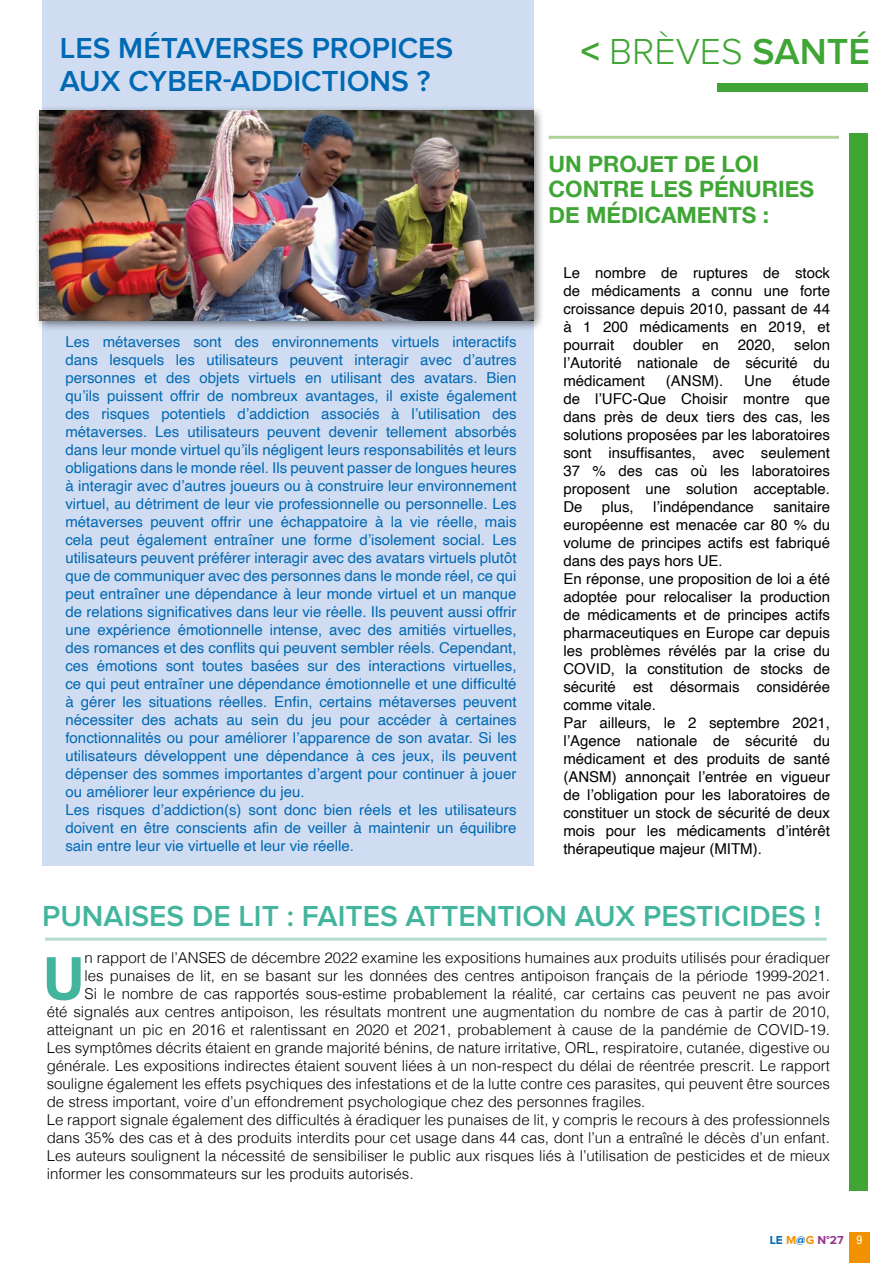
<style>
.page{position:relative;width:893px;height:1263px;background:#fff}
.page>*{position:absolute;margin:0;border:0;box-sizing:border-box;transform-origin:0 0}
.t1{font:700 58.5px "Helvetica";color:#44b59d}
.t2{font:300 37.5px "Proxima Nova";color:#3fa535}
.t3{font:600 30px "Proxima Nova";color:#44b59d}
.t4{font:600 30px "Proxima Nova";color:#0069b4}
.t5{font:700 22.5px/25.5px "Helvetica Neue";color:#3fa535}
.t6{font:15px/18px "Helvetica";color:#0069b4}
.t7{font:300 15px "Helvetica";color:#000}
.t8{font:15px/18px "Helvetica";color:#000;text-align:justify}
.t9{font:700 12px "Proxima Nova";color:#96368b}
.s1{font-weight:700}
.s2{font-weight:600}
.s3{color:#0069b4}
.s4{color:#f39200}
.s5{font-family:"Helvetica Neue";font-weight:400;font-stretch:condensed;color:#fff}
</style>
<div class="page">
<div style="left:850px;top:1231px;width:20px;height:32px;background:#f39200"></div>
<div style="left:717px;top:83px;width:151px;height:9px;background:#3fa535"></div>
<div style="left:850px;top:133px;width:18px;height:1058px;background:#3fa535"></div>
<div style="left:42px;top:0;width:492px;height:865px;background:#d0dcf1"></div>
<hr style="left:549px;top:136px;width:290px;height:3px;background:#b0d199">
<div style="left:34px;top:105px;width:511px;height:226px;background:#000;opacity:.5"></div>
<img style="left:40px;top:111px;width:494px;height:209px">
<hr style="left:45px;top:938px;width:782px;height:3px;background:#b4dbcf">
<h3 class="t4" style="left:60px;top:31px;width:395px">LES MÉTAVERSES PROPICES</h3>
<h2 class="t2" style="left:581px;top:30px;width:291px"><span class="s1">&lt;</span> BRÈVES <span class="s2">SANTÉ</span></h2>
<h3 class="t4" style="left:60px;top:64px;width:372px">AUX CYBER-ADDICTIONS ?</h3>
<p class="t6" style="left:65px;top:333px;width:453px">Les métaverses sont des environnements virtuels interactifs dans lesquels les utilisateurs peuvent interagir avec d’autres personnes et des objets virtuels en utilisant des avatars. Bien qu’ils puissent offrir de nombreux avantages, il existe également des risques potentiels d’addiction associés à l’utilisation des métaverses. Les utilisateurs peuvent devenir tellement absorbés dans leur monde virtuel qu’ils négligent leurs responsabilités et leurs obligations dans le monde réel. Ils peuvent passer de longues heures à interagir avec d’autres joueurs ou à construire leur environnement virtuel, au détriment de leur vie professionnelle ou personnelle. Les métaverses peuvent offrir une échappatoire à la vie réelle, mais cela peut également entraîner une forme d’isolement social. Les utilisateurs peuvent préférer interagir avec des avatars virtuels plutôt que de communiquer avec des personnes dans le monde réel, ce qui peut entraîner une dépendance à leur monde virtuel et un manque de relations significatives dans leur vie réelle. Ils peuvent aussi offrir une expérience émotionnelle intense, avec des amitiés virtuelles, des romances et des conflits qui peuvent sembler réels. Cependant, ces émotions sont toutes basées sur des interactions virtuelles, ce qui peut entraîner une dépendance émotionnelle et une difficulté à gérer les situations réelles. Enfin, certains métaverses peuvent nécessiter des achats au sein du jeu pour accéder à certaines fonctionnalités ou pour améliorer l’apparence de son avatar. Si les utilisateurs développent une dépendance à ces jeux, ils peuvent dépenser des sommes importantes d’argent pour continuer à jouer ou améliorer leur expérience du jeu.<br>Les risques d’addiction(s) sont donc bien réels et les utilisateurs doivent en être conscients afin de veiller à maintenir un équilibre sain entre leur vie virtuelle et leur vie réelle.</p>
<h3 class="t5" style="left:549px;top:152px;width:267px">UN PROJET DE LOI<br>CONTRE LES PÉNURIES<br>DE MÉDICAMENTS :</h3>
<p class="t8" style="left:563px;top:264px;width:268px">Le nombre de ruptures de stock de médicaments a connu une forte croissance depuis 2010, passant de 44 à 1 200 médicaments en 2019, et pourrait</p>
<p class="t8" style="left:633px;top:336px;width:52px">doubler</p>
<p class="t8" style="left:702px;top:336px;width:18px">en</p>
<p class="t8" style="left:738px;top:336px;width:39px">2020,</p>
<p class="t8" style="left:563px;top:336px;width:268px;text-indent:231px">selon l’Autorité nationale de sécurité du médicament</p>
<p class="t8" style="left:666px;top:372px;width:59px">(ANSM).</p>
<p class="t8" style="left:744px;top:372px;width:29px">Une</p>
<p class="t8" style="left:563px;top:372px;width:268px;text-indent:229px">étude de l’UFC-Que Choisir montre que dans près de deux tiers des cas, les solutions proposées par les laboratoires sont insuffisantes, avec seulement 37 % des cas où les laboratoires proposent une solution acceptable.<br>De</p>
<p class="t8" style="left:602px;top:498px;width:33px">plus,</p>
<p class="t8" style="left:653px;top:498px;width:102px">l’indépendance</p>
<p class="t8" style="left:563px;top:498px;width:268px;text-align:left;text-indent:210px">sanitaire européenne est menacée car 80 % du volume de principes actifs est fabriqué dans des pays hors UE.<br>En réponse, une proposition de loi a été adoptée pour relocaliser la production de médicaments et de principes actifs pharmaceutiques en Europe car depuis les problèmes révélés par la crise du COVID, la constitution de stocks de sécurité est désormais considérée comme vitale.<br>Par ailleurs, le 2 septembre 2021, l’Agence nationale de sécurité du médicament et des produits de santé (ANSM) annonçait l’entrée en vigueur de l’obligation pour les laboratoires de constituer un stock de sécurité de deux mois pour les médicaments d’intérêt thérapeutique majeur (MITM).</p>
<h3 class="t3" style="left:42px;top:899px;width:780px">PUNAISES DE LIT : FAITES ATTENTION AUX PESTICIDES !</h3>
<h1 class="t1" style="left:42px;top:931px;width:44px">U</h1>
<p class="t7" style="left:85px;top:945px;width:747px">n rapport de l’ANSES de décembre 2022 examine les expositions humaines aux produits utilisés pour éradiquer</p>
<p class="t7" style="left:85px;top:963px;width:747px">les punaises de lit, en se basant sur les données des centres antipoison français de la période 1999-2021.</p>
<p class="t7" style="left:85px;top:981px;width:747px">Si le nombre de cas rapportés sous-estime probablement la réalité, car certains cas peuvent ne pas avoir</p>
<p class="t7" style="left:47px;top:999px;width:785px">été signalés aux centres antipoison, les résultats montrent une augmentation du nombre de cas à partir de 2010,</p>
<p class="t7" style="left:47px;top:1017px;width:785px">atteignant un pic en 2016 et ralentissant en 2020 et 2021, probablement à cause de la pandémie de COVID-19.</p>
<p class="t7" style="left:47px;top:1035px;width:785px">Les symptômes décrits étaient en grande majorité bénins, de nature irritative, ORL, respiratoire, cutanée, digestive ou</p>
<p class="t7" style="left:47px;top:1053px;width:785px">générale. Les expositions indirectes étaient souvent liées à un non-respect du délai de réentrée prescrit. Le rapport</p>
<p class="t7" style="left:47px;top:1071px;width:785px">souligne également les effets psychiques des infestations et de la lutte contre ces parasites, qui peuvent être sources</p>
<p class="t7" style="left:47px;top:1089px;width:600px">de stress important, voire d’un effondrement psychologique chez des personnes fragiles.</p>
<p class="t7" style="left:47px;top:1107px;width:785px">Le rapport signale également des difficultés à éradiquer les punaises de lit, y compris le recours à des professionnels</p>
<p class="t7" style="left:47px;top:1125px;width:785px">dans 35% des cas et à des produits interdits pour cet usage dans 44 cas, dont l’un a entraîné le décès d’un enfant.</p>
<p class="t7" style="left:47px;top:1143px;width:785px">Les auteurs soulignent la nécessité de sensibiliser le public aux risques liés à l’utilisation de pesticides et de mieux</p>
<p class="t7" style="left:47px;top:1161px;width:368px">informer les consommateurs sur les produits autorisés.</p>
<p class="t9" style="left:770px;top:1235px;width:94px"><span class="s3">LE</span> <span class="s4">M</span><span class="s3">@</span><span class="s4">G</span> N°27 <span class="s5">9</span></p>
</div>
